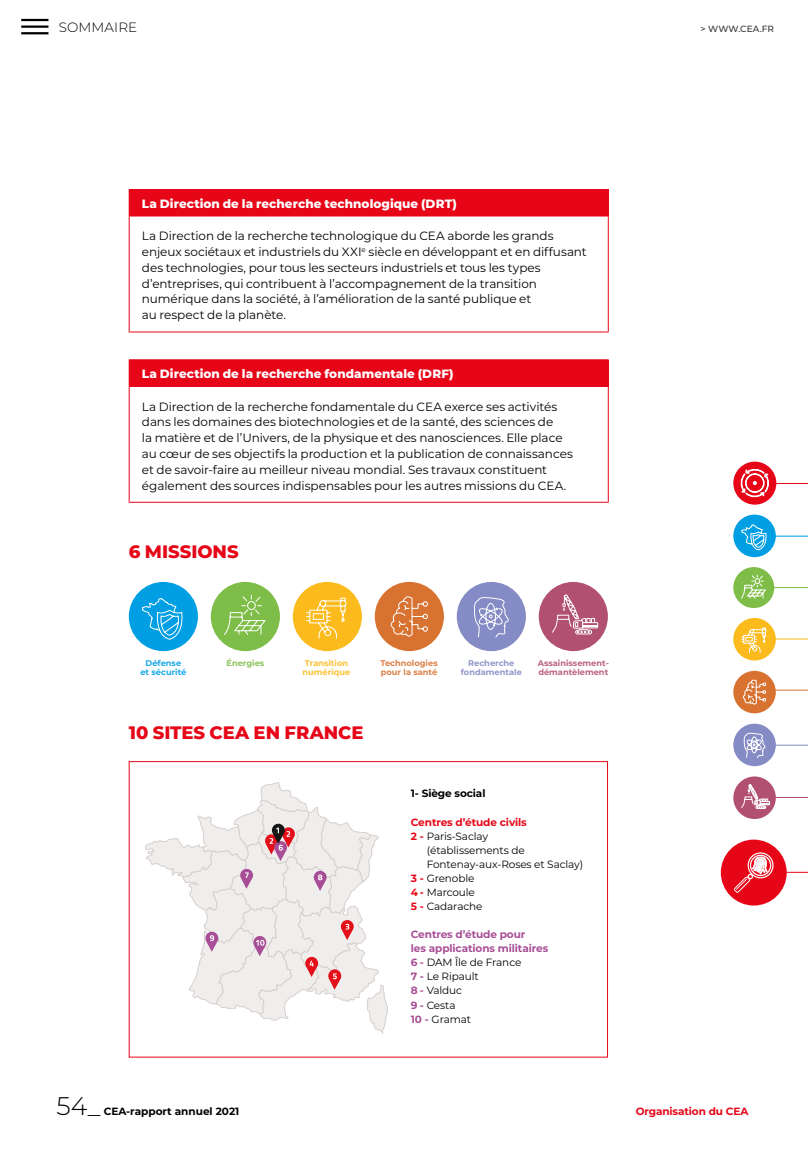
<style>
.page{position:relative;width:808px;height:1149px;background:#fff}
.page>*{position:absolute;margin:0;border:0;box-sizing:border-box;transform-origin:0 0}
.t1{font:300 25.5px "Montserrat";color:#000}
.SOUS-TITRE{font:800 18px "Montserrat";color:#e60617}
.t2{font:300 13.5px "Montserrat";letter-spacing:.01em;color:#000}
.TEXTE{font:12px/15.8px "Montserrat";letter-spacing:-.005em;color:#000}
.SOUS-TITRE-2{font:800 12px "Montserrat";letter-spacing:.005em;color:#fff}
.TITRE{font:10.5px/14.1px "Montserrat";letter-spacing:-.01em;color:#000}
.TITRE-2{font:700 10.5px/14.1px "Montserrat";letter-spacing:-.01em;color:#a74e96}
.TITRE-3{font:700 10.5px "Montserrat";letter-spacing:-.01em;color:#e60617}
.TITRE-4{font:700 10.5px "Montserrat";color:#000}
.t3{font:500 9px "Montserrat";color:#373437}
.CHAPO{font:700 8.25px/9px "Montserrat";color:#ba6180}
.CHAPO-2{font:700 8.25px/9px "Montserrat";color:#dc8046}
.CHAPO-3{font:700 8.25px/9px "Montserrat";color:#9197ca;text-align:center}
.CHAPO-4{font:700 8.25px/9px "Montserrat";color:#fbc233}
.CHAPO-5{font:700 8.25px/9px "Montserrat";color:#1aa8e6;text-align:center}
.CHAPO-6{font:700 8.25px "Montserrat";color:#8bc45a}
.s1{font-weight:700;color:#e60617}
.s2{font-weight:700;color:#a74e96}
</style>
<div class="page">
<div style="left:129px;top:189px;width:479px;height:27px;background:#e60617"></div>
<hr style="left:129px;top:189px;width:480px;height:1px;background:#e60617">
<svg style="left:608px;top:190px;width:1px;height:25px"></svg>
<hr style="left:129px;top:215px;width:480px;height:1px;background:#e60617">
<hr style="left:129px;top:216px;width:1px;height:115px;background:#e60617">
<hr style="left:608px;top:216px;width:1px;height:115px;background:#e60617">
<hr style="left:129px;top:331px;width:480px;height:1px;background:#e60617">
<div style="left:129px;top:359px;width:479px;height:27px;background:#e60617"></div>
<hr style="left:129px;top:359px;width:480px;height:1px;background:#e60617">
<svg style="left:608px;top:360px;width:1px;height:26px"></svg>
<hr style="left:129px;top:386px;width:480px;height:1px;background:#e60617">
<hr style="left:129px;top:386px;width:1px;height:115px;background:#e60617">
<hr style="left:608px;top:386px;width:1px;height:115px;background:#e60617">
<hr style="left:129px;top:501px;width:480px;height:1px;background:#e60617">
<div style="left:129px;top:581px;width:69px;height:70px;background:#009ee3;border-radius:50%"></div>
<svg style="left:142px;top:598px;width:41px;height:42px"></svg>
<div style="left:293px;top:581px;width:69px;height:70px;background:#fbbb1d;border-radius:50%"></div>
<svg style="left:306px;top:597px;width:41px;height:42px"></svg>
<div style="left:457px;top:581px;width:69px;height:70px;background:#858bc4;border-radius:50%"></div>
<svg style="left:474px;top:597px;width:35px;height:41px"></svg>
<div style="left:211px;top:581px;width:69px;height:70px;background:#7ebd47;border-radius:50%"></div>
<svg style="left:224px;top:594px;width:42px;height:41px"></svg>
<div style="left:375px;top:581px;width:69px;height:70px;background:#d87231;border-radius:50%"></div>
<svg style="left:390px;top:596px;width:38px;height:41px"></svg>
<div style="left:539px;top:581px;width:69px;height:70px;background:#b25072;border-radius:50%"></div>
<svg style="left:552px;top:593px;width:47px;height:41px"></svg>
<svg style="left:145px;top:782px;width:243px;height:251px"></svg>
<div style="left:129px;top:761px;width:479px;height:296px;border:1px solid #e60617"></div>
<hr style="left:21px;top:19px;width:27px;height:2px;background:#000">
<hr style="left:21px;top:25px;width:27px;height:3px;background:#000">
<hr style="left:21px;top:32px;width:27px;height:2px;background:#000">
<hr style="left:767px;top:871px;width:41px;height:1px;background:#e60617">
<div style="left:721px;top:839px;width:66px;height:66px;background:#e60617;border-radius:50%"></div>
<svg style="left:734px;top:852px;width:39px;height:40px"></svg>
<hr style="left:767px;top:796px;width:41px;height:1px;background:#b25072">
<div style="left:733px;top:776px;width:43px;height:42px;background:#b25072;border-radius:50%"></div>
<svg style="left:741px;top:784px;width:29px;height:24px"></svg>
<hr style="left:767px;top:744px;width:41px;height:1px;background:#858bc4">
<div style="left:733px;top:723px;width:43px;height:43px;background:#858bc4;border-radius:50%"></div>
<svg style="left:743px;top:732px;width:23px;height:26px"></svg>
<hr style="left:767px;top:689px;width:41px;height:1px;background:#d87231">
<div style="left:733px;top:670px;width:43px;height:43px;background:#d87231;border-radius:50%"></div>
<svg style="left:743px;top:679px;width:23px;height:26px"></svg>
<hr style="left:767px;top:638px;width:41px;height:1px;background:#fbbb1d">
<div style="left:733px;top:617px;width:43px;height:43px;background:#fbbb1d;border-radius:50%"></div>
<svg style="left:741px;top:627px;width:25px;height:26px"></svg>
<hr style="left:766px;top:587px;width:42px;height:1px;background:#7ebd47">
<div style="left:733px;top:567px;width:41px;height:41px;background:#7ebd47;border-radius:50%"></div>
<svg style="left:741px;top:574px;width:25px;height:24px"></svg>
<hr style="left:767px;top:483px;width:41px;height:1px;background:#e60617">
<div style="left:733px;top:461px;width:43px;height:43px;background:#e60617;border-radius:50%"></div>
<svg style="left:740px;top:468px;width:29px;height:29px"></svg>
<hr style="left:767px;top:535px;width:41px;height:1px;background:#009ee3">
<div style="left:733px;top:514px;width:43px;height:43px;background:#009ee3;border-radius:50%"></div>
<svg style="left:741px;top:524px;width:26px;height:26px"></svg>
<p class="t2" style="left:59px;top:18px;width:80px">SOMMAIRE</p>
<p class="t3" style="left:701px;top:23px;width:75px">&gt; WWW.CEA.FR</p>
<p class="SOUS-TITRE-2" style="left:142px;top:194px;width:317px">La Direction de la recherche technologique (DRT)</p>
<p class="TEXTE" style="left:142px;top:228px;width:446px">La Direction de la recherche technologique du CEA aborde les grands enjeux sociétaux et industriels du XXI<sup>e</sup> siècle en développant et en diffusant des technologies, pour tous les secteurs industriels et tous les types d’entreprises, qui contribuent à l’accompagnement de la transition numérique dans la société, à l’amélioration de la santé publique et<br>au respect de la planète.</p>
<p class="SOUS-TITRE-2" style="left:142px;top:364px;width:313px">La Direction de la recherche fondamentale (DRF)</p>
<p class="TEXTE" style="left:142px;top:398px;width:432px">La Direction de la recherche fondamentale du CEA exerce ses activités dans les domaines des biotechnologies et de la santé, des sciences de<br>la matière et de l’Univers, de la physique et des nanosciences. Elle place au cœur de ses objectifs la production et la publication de connaissances et de savoir-faire au meilleur niveau mondial. Ses travaux constituent également des sources indispensables pour les autres missions du CEA.</p>
<p class="SOUS-TITRE" style="left:129px;top:538px;width:111px">6 MISSIONS</p>
<p class="CHAPO-6" style="left:226px;top:657px;width:39px">Énergies</p>
<p class="CHAPO-2" style="left:380px;top:658px;width:59px">Technologies pour la santé</p>
<p class="CHAPO" style="left:538px;top:658px;width:73px">Assainissement&shy;démantèlement</p>
<p class="CHAPO-5" style="left:140px;top:658px;width:47px">Défense et sécurité</p>
<p class="CHAPO-4" style="left:303px;top:658px;width:49px">Transition numérique</p>
<p class="CHAPO-3" style="left:461px;top:658px;width:63px">Recherche fondamentale</p>
<p class="SOUS-TITRE" style="left:129px;top:719px;width:236px">10 SITES CEA EN FRANCE</p>
<p class="TITRE-4" style="left:411px;top:785px;width:76px">1- Siège social</p>
<p class="TITRE-3" style="left:411px;top:814px;width:117px">Centres d’étude civils</p>
<p class="TITRE" style="left:427px;top:828px;width:158px;text-indent:-16px"><span class="s1">2 -</span> Paris-Saclay<br>(établissements de<br>Fontenay-aux-Roses et Saclay)</p>
<p class="TITRE" style="left:411px;top:870px;width:65px"><span class="s1">3 -</span> Grenoble</p>
<p class="TITRE" style="left:411px;top:884px;width:66px"><span class="s1">4 -</span> Marcoule</p>
<p class="TITRE" style="left:411px;top:898px;width:73px"><span class="s1">5 -</span> Cadarache</p>
<p class="TITRE-2" style="left:411px;top:926px;width:139px">Centres d’étude pour<br>les applications militaires</p>
<p class="TITRE" style="left:411px;top:954px;width:112px"><span class="s2">6 -</span> DAM Île de France</p>
<p class="TITRE" style="left:411px;top:968px;width:69px"><span class="s2">7 -</span> Le Ripault</p>
<p class="TITRE" style="left:411px;top:982px;width:53px"><span class="s2">8 -</span> Valduc</p>
<p class="TITRE" style="left:411px;top:997px;width:46px"><span class="s2">9 -</span> Cesta</p>
<p class="TITRE" style="left:411px;top:1011px;width:62px"><span class="s2">10 -</span> Gramat</p>
<h1 class="t1" style="left:57px;top:1087px;width:46px">54_</h1>
<p class="TITRE-4" style="left:104px;top:1102px;width:137px">CEA-rapport annuel 2021</p>
<p class="TITRE-3" style="left:636px;top:1102px;width:114px">Organisation du CEA</p>
</div>
